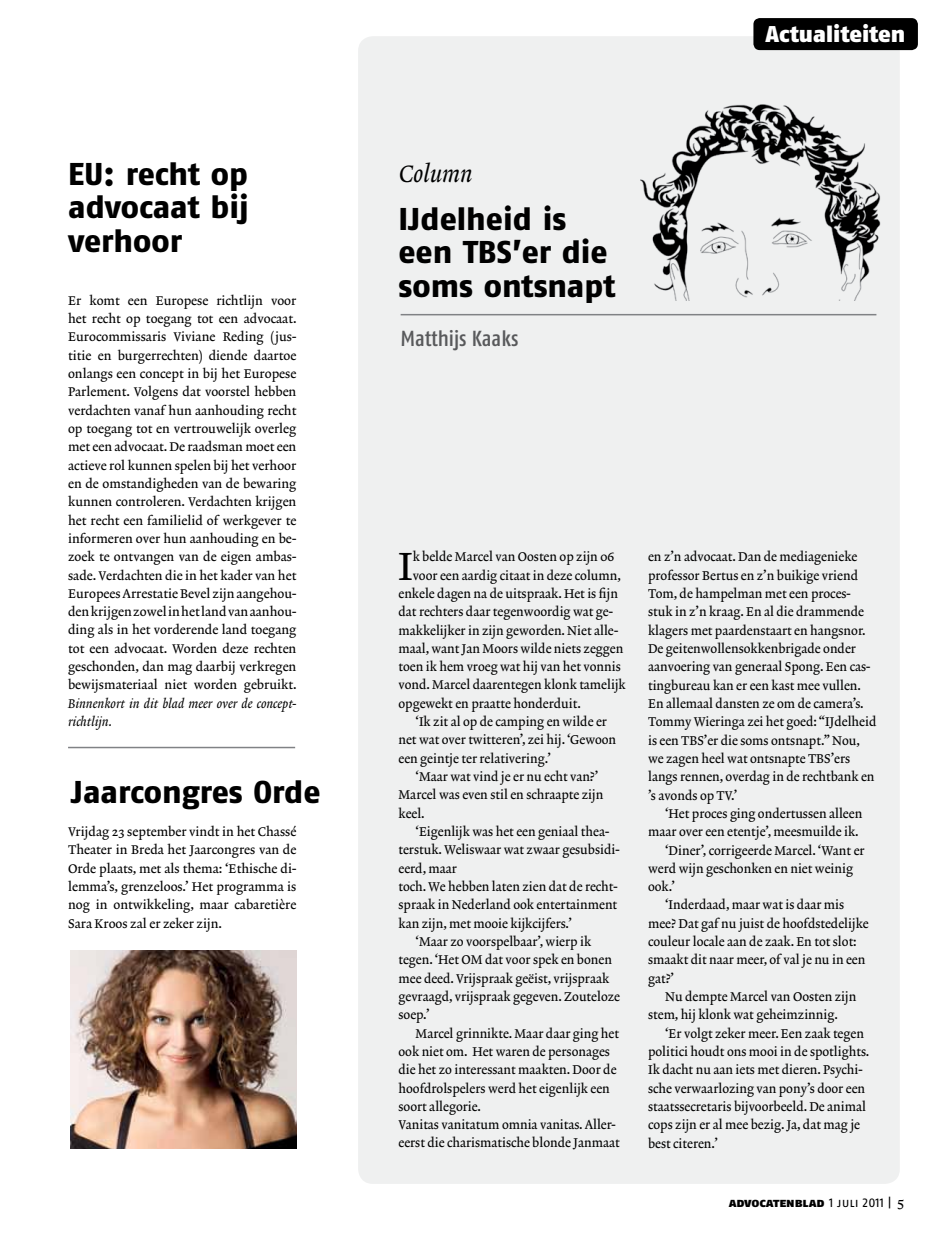
<style>
.page{position:relative;width:936px;height:1234px;background:#fff}
.page>*{position:absolute;margin:0;border:0;box-sizing:border-box;transform-origin:0 0}
.t1{font:39.9px "Lexicon No 2 Roman A Txt";color:#000}
.t2{font:31.5px/33.3px "Fago No Exb Lf";color:#000}
.t3{font:24px "Lexicon No 2 Italic A Txt";color:#000;scale:.96 1}
.t4{font:22.8px "Fago No Black Lf";color:#fff}
.t5{font:21.75px "Fago Co Med Lf";color:#58595b}
.t6{font:12.9px/18.3px "Lexicon No 2 Roman A Txt";color:#000}
.t7{font:12.75px/18.3px "Lexicon No 2 Roman A Txt";color:#000;text-align:justify}
.t8{font:12.75px/18.3px "Lexicon No 2 Italic A Txt";color:#000}
.t9{font:12.75px "Fago No Black Lf Caps";letter-spacing:-.005em;color:#000}
.s1{font-family:"Fago No Regular Lf Caps"}
.s2{font-family:"Lexicon No 2 Roman A Txt";font-size:14.25px}
</style>
<div class="page">
<div style="left:358px;top:36px;width:541px;height:1147px;background:#eff0f0;border-radius:15px"></div>
<hr style="left:400px;top:314px;width:476px;height:1px;background:#808285">
<img style="left:640px;top:104px;width:241px;height:196px">
<div style="left:753px;top:18px;width:164px;height:32px;background:#000;border-radius:6px"></div>
<img style="left:71px;top:950px;width:225px;height:198px">
<hr style="left:68px;top:746px;width:227px;height:2px;background:#808285">
<h2 class="t2" style="left:68px;top:157px;width:182px;text-align:justify">EU: recht op advocaat bij verhoor</h2>
<p class="t7" style="left:68px;top:292px;width:230px">Er komt een Europese richtlijn voor het recht op toegang tot een advocaat.<br>Eurocommissaris Viviane Reding (jus&shy;titie en burgerrechten) diende daartoe onlangs een concept in bij het Europese Parlement. Volgens dat voorstel hebben verdachten vanaf hun aanhouding recht op toegang tot en vertrouwelijk overleg met een advocaat. De raadsman moet een actieve rol kunnen spelen bij het verhoor en de omstandigheden van de bewaring kunnen controleren. Verdachten krijgen het recht een familielid of werkgever te informeren over hun aanhouding en be&shy;zoek te ontvangen van de eigen ambas&shy;sade. Verdachten die in het kader van het Europees Arrestatie Bevel zijn aangehou&shy;den krijgen zowel in het land van aanhou&shy;ding als in het vorderende land toegang tot een advocaat. Worden deze rechten geschonden, dan mag daarbij verkregen bewijsmateriaal niet worden gebruikt.</p>
<p class="t8" style="left:68px;top:694px;width:230px">Binnenkort in dit blad meer over de concept&shy;richtlijn.</p>
<h2 class="t2" style="left:71px;top:775px;width:251px">Jaarcongres Orde</h2>
<p class="t7" style="left:68px;top:822px;width:230px">Vrijdag 23 september vindt in het Chassé Theater in Breda het Jaarcongres van de Orde plaats, met als thema: ‘Ethische di&shy;lemma’s, grenzeloos.’ Het programma is nog in ontwikkeling, maar cabaretière Sara Kroos zal er zeker zijn.</p>
<h3 class="t3" style="left:399px;top:159px;width:78px">Column</h3>
<h2 class="t2" style="left:398px;top:202px;width:218px">IJdelheid is een TBS’er die soms ontsnapt</h2>
<h3 class="t5" style="left:400px;top:326px;width:119px">Matthijs Kaaks</h3>
<h3 class="t4" style="left:765px;top:20px;width:141px">Actualiteiten</h3>
<h1 class="t1" style="left:398px;top:542px;width:16px">I</h1>
<p class="t6" style="left:412px;top:548px;width:203px">k belde Marcel van Oosten op zijn 06</p>
<p class="t6" style="left:412px;top:566px;width:210px">voor een aardig citaat in deze column,</p>
<p class="t6" style="left:398px;top:584px;width:221px">enkele dagen na de uitspraak. Het is fijn</p>
<p class="t6" style="left:398px;top:603px;width:216px">dat rechters daar tegenwoordig wat ge-</p>
<p class="t6" style="left:398px;top:621px;width:221px">makkelijker in zijn geworden. Niet alle-</p>
<p class="t6" style="left:398px;top:639px;width:226px">maal, want Jan Moors wilde niets zeggen</p>
<p class="t6" style="left:398px;top:658px;width:224px">toen ik hem vroeg wat hij van het vonnis</p>
<p class="t6" style="left:398px;top:676px;width:229px">vond. Marcel daarentegen klonk tamelijk</p>
<p class="t6" style="left:398px;top:694px;width:184px">opgewekt en praatte honderduit.</p>
<p class="t6" style="left:415px;top:713px;width:193px">‘Ik zit al op de camping en wilde er</p>
<p class="t6" style="left:398px;top:731px;width:219px">net wat over twitteren’, zei hij. ‘Gewoon</p>
<p class="t6" style="left:398px;top:749px;width:154px">een geintje ter relativering.’</p>
<p class="t6" style="left:415px;top:768px;width:184px">‘Maar wat vind je er nu echt van?’</p>
<p class="t6" style="left:398px;top:786px;width:206px">Marcel was even stil en schraapte zijn</p>
<p class="t6" style="left:398px;top:804px;width:28px">keel.</p>
<p class="t6" style="left:415px;top:822px;width:195px">‘Eigenlijk was het een geniaal thea-</p>
<p class="t6" style="left:398px;top:841px;width:222px">terstuk. Weliswaar wat zwaar gesubsidi-</p>
<p class="t6" style="left:398px;top:859px;width:60px">eerd, maar</p>
<p class="t6" style="left:398px;top:877px;width:220px">toch. We hebben laten zien dat de recht-</p>
<p class="t6" style="left:398px;top:896px;width:220px">spraak in Nederland ook entertainment</p>
<p class="t6" style="left:398px;top:914px;width:175px">kan zijn, met mooie kijkcijfers.’</p>
<p class="t6" style="left:415px;top:932px;width:177px">‘Maar zo voorspelbaar’, wierp ik</p>
<p class="t6" style="left:398px;top:951px;width:215px">tegen. ‘Het OM dat voor spek en bonen</p>
<p class="t6" style="left:398px;top:969px;width:212px">mee deed. Vrijspraak geëist, vrijspraak</p>
<p class="t6" style="left:398px;top:987px;width:223px">gevraagd, vrijspraak gegeven. Zouteloze</p>
<p class="t6" style="left:398px;top:1005px;width:32px">soep.’</p>
<p class="t6" style="left:415px;top:1024px;width:205px">Marcel grinnikte. Maar daar ging het</p>
<p class="t6" style="left:398px;top:1042px;width:213px">ook niet om. Het waren de personages</p>
<p class="t6" style="left:398px;top:1060px;width:219px">die het zo interessant maakten. Door de</p>
<p class="t6" style="left:398px;top:1079px;width:213px">hoofdrolspelers werd het eigenlijk een</p>
<p class="t6" style="left:398px;top:1097px;width:84px">soort allegorie.</p>
<p class="t6" style="left:398px;top:1115px;width:219px">Vanitas vanitatum omnia vanitas. Aller-</p>
<p class="t6" style="left:398px;top:1134px;width:223px">eerst die charismatische blonde Janmaat</p>
<p class="t6" style="left:648px;top:548px;width:230px">en z’n advocaat. Dan de mediagenieke professor Bertus en z’n buikige vriend Tom, de hampelman met een proces&shy;stuk in z’n kraag. En al die drammende klagers met paardenstaart en hangsnor.<br>De geitenwollensokkenbrigade onder aanvoering van generaal Spong. Een cas&shy;tingbureau kan er een kast mee vullen.<br>En allemaal dansten ze om de camera’s.<br>Tommy Wieringa zei het goed: “IJdelheid is een TBS’er die soms ontsnapt.” Nou, we zagen heel wat ontsnapte TBS’ers langs rennen, overdag in de rechtbank en ’s avonds op TV.’</p>
<p class="t6" style="left:665px;top:804px;width:199px">‘Het proces ging ondertussen alleen</p>
<p class="t6" style="left:648px;top:823px;width:212px">maar over een etentje’, meesmuilde ik.</p>
<p class="t6" style="left:665px;top:841px;width:201px">‘Diner’, corrigeerde Marcel. ‘Want er</p>
<p class="t6" style="left:648px;top:859px;width:206px">werd wijn geschonken en niet weinig</p>
<p class="t6" style="left:648px;top:878px;width:28px">ook.’</p>
<p class="t6" style="left:665px;top:896px;width:181px">‘Inderdaad, maar wat is daar mis</p>
<p class="t6" style="left:648px;top:914px;width:222px">mee? Dat gaf nu juist de hoofdstedelijke</p>
<p class="t6" style="left:648px;top:932px;width:210px">couleur locale aan de zaak. En tot slot:</p>
<p class="t6" style="left:648px;top:951px;width:219px">smaakt dit naar meer, of val je nu in een</p>
<p class="t6" style="left:648px;top:969px;width:27px">gat?’</p>
<p class="t6" style="left:665px;top:987px;width:193px">Nu dempte Marcel van Oosten zijn</p>
<p class="t6" style="left:648px;top:1006px;width:191px">stem, hij klonk wat geheimzinnig.</p>
<p class="t6" style="left:665px;top:1024px;width:200px">‘Er volgt zeker meer. Een zaak tegen</p>
<p class="t6" style="left:648px;top:1042px;width:223px">politici houdt ons mooi in de spotlights.</p>
<p class="t6" style="left:648px;top:1061px;width:216px">Ik dacht nu aan iets met dieren. Psychi-</p>
<p class="t6" style="left:648px;top:1079px;width:218px">sche verwaarlozing van pony’s door een</p>
<p class="t6" style="left:648px;top:1097px;width:219px">staatssecretaris bijvoorbeeld. De animal</p>
<p class="t6" style="left:648px;top:1115px;width:213px">cops zijn er al mee bezig. Ja, dat mag je</p>
<p class="t6" style="left:648px;top:1134px;width:71px">best citeren.’</p>
<p class="t9" style="left:728px;top:1194px;width:177px">advocatenblad <span class="s1">1 juli 2011 |</span> <span class="s2">5</span></p>
</div>
